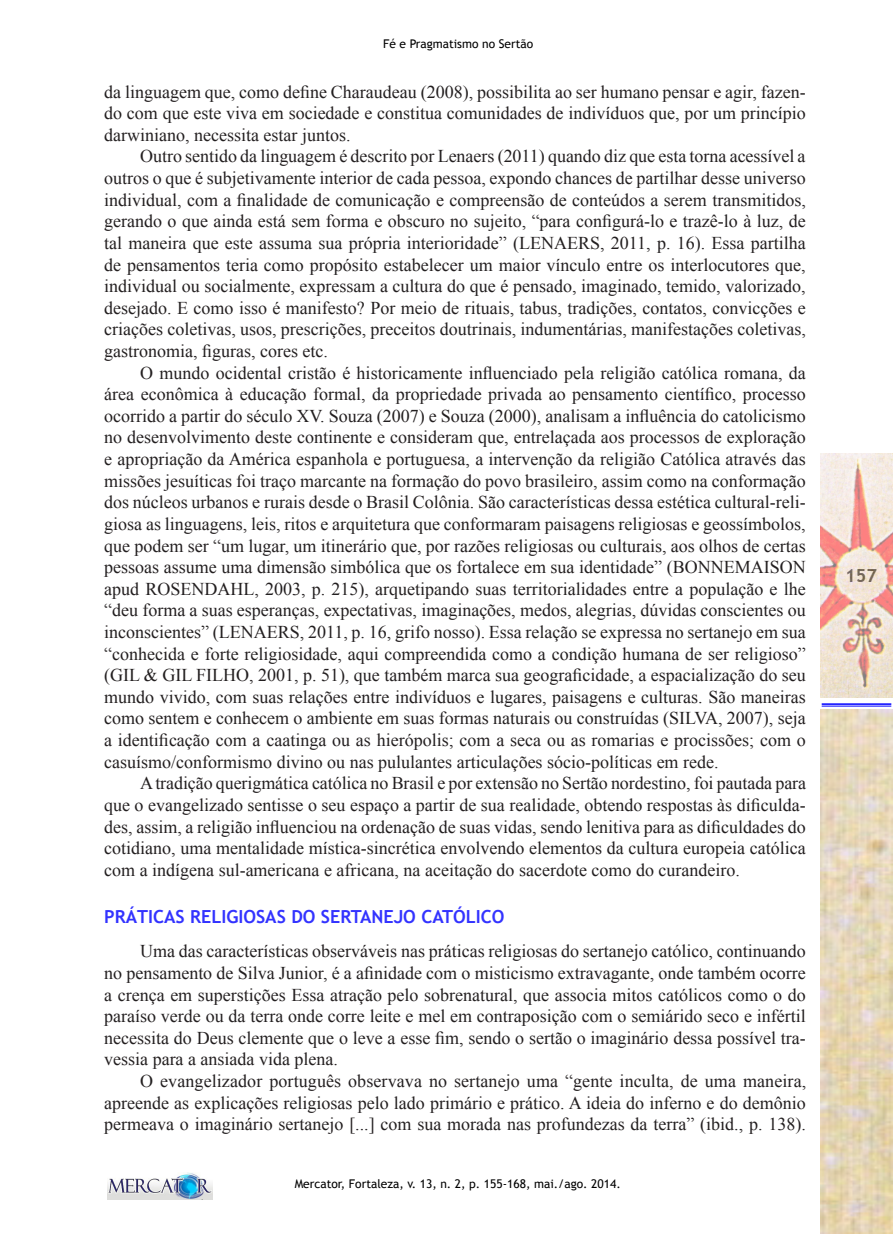
<style>
.page{position:relative;width:893px;height:1234px;background:#fff}
.page>*{position:absolute;margin:0;border:0;box-sizing:border-box;transform-origin:0 0}
.t1{font:18px/21.6px "Times New Roman";color:#231f20;text-align:justify}
.SUBTÍTULO_1{font:700 18px "Trebuchet MS";color:#33f}
.t2{font:700 18px "Trebuchet MS";color:#000}
.t3{font:12px "Trebuchet MS";color:#000}
</style>
<div class="page">
<img style="left:108px;top:1172px;width:105px;height:27px">
<img style="left:821px;top:453px;width:72px;height:244px">
<hr style="left:822px;top:703px;width:69px;height:1px;background:#00f">
<hr style="left:822px;top:705px;width:69px;height:1px;background:#00f">
<img style="left:821px;top:709px;width:72px;height:524px">
<p class="t3" style="left:383px;top:37px;width:152px">Fé e Pragmatismo no Sertão</p>
<p class="t1" style="left:104px;top:80px;width:703px">da linguagem que, como define Charaudeau (2008), possibilita ao ser humano pensar e agir, fazen&shy;do com que este viva em sociedade e constitua comunidades de indivíduos que, por um princípio darwiniano, necessita estar juntos.</p>
<p class="t1" style="left:104px;top:145px;width:703px;text-indent:36px">Outro sentido da linguagem é descrito por Lenaers (2011) quando diz que esta torna acessível a outros o que é subjetivamente interior de cada pessoa, expondo chances de partilhar desse universo individual, com a finalidade de comunicação e compreensão de conteúdos a serem transmitidos, gerando o que ainda está sem forma e obscuro no sujeito, “para configurá-lo e trazê-lo à luz, de tal maneira que este assuma sua própria interioridade” (LENAERS, 2011, p. 16). Essa partilha de pensamentos teria como propósito estabelecer um maior vínculo entre os interlocutores que, individual ou socialmente, expressam a cultura do que é pensado, imaginado, temido, valorizado, desejado. E como isso é manifesto? Por meio de rituais, tabus, tradições, contatos, convicções e criações coletivas, usos, prescrições, preceitos doutrinais, indumentárias, manifestações coletivas, gastronomia, figuras, cores etc.</p>
<p class="t1" style="left:104px;top:361px;width:703px;text-indent:36px">O mundo ocidental cristão é historicamente influenciado pela religião católica romana, da área econômica à educação formal, da propriedade privada ao pensamento científico, processo ocorrido a partir do século XV. Souza (2007) e Souza (2000), analisam a influência do catolicismo no desenvolvimento deste continente e consideram que, entrelaçada aos processos de exploração e apropriação da América espanhola e portuguesa, a intervenção da religião Católica através das missões jesuíticas foi traço marcante na formação do povo brasileiro, assim como na conformação dos núcleos urbanos e rurais desde o Brasil Colônia. São características dessa estética cultural-reli&shy;giosa as linguagens, leis, ritos e arquitetura que conformaram paisagens religiosas e geossímbolos, que podem ser “um lugar, um itinerário que, por razões religiosas ou culturais, aos olhos de certas pessoas assume uma dimensão simbólica que os fortalece em sua identidade” (BONNEMAISON apud ROSENDAHL, 2003, p. 215), arquetipando suas territorialidades entre a população e lhe “deu forma a suas esperanças, expectativas, imaginações, medos, alegrias, dúvidas conscientes ou inconscientes” (LENAERS, 2011, p. 16, grifo nosso). Essa relação se expressa no sertanejo em sua “conhecida e forte religiosidade, aqui compreendida como a condição humana de ser religioso” (GIL &amp; GIL FILHO, 2001, p. 51), que também marca sua geograficidade, a espacialização do seu mundo vivido, com suas relações entre indivíduos e lugares, paisagens e culturas. São maneiras como sentem e conhecem o ambiente em suas formas naturais ou construídas (SILVA, 2007), seja a identificação com a caatinga ou as hierópolis; com a seca ou as romarias e procissões; com o casuísmo/conformismo divino ou nas pululantes articulações sócio-políticas em rede.</p>
<p class="t1" style="left:104px;top:772px;width:703px;text-indent:36px">A tradição querigmática católica no Brasil e por extensão no Sertão nordestino, foi pautada para que o evangelizado sentisse o seu espaço a partir de sua realidade, obtendo respostas às dificulda&shy;des, assim, a religião influenciou na ordenação de suas vidas, sendo lenitiva para as dificuldades do cotidiano, uma mentalidade mística-sincrética envolvendo elementos da cultura europeia católica com a indígena sul-americana e africana, na aceitação do sacerdote como do curandeiro.</p>
<p class="SUBTÍTULO_1" style="left:104px;top:905px;width:402px">PRÁTICAS RELIGIOSAS DO SERTANEJO CATÓLICO</p>
<p class="t1" style="left:104px;top:939px;width:703px;text-indent:36px">Uma das características observáveis nas práticas religiosas do sertanejo católico, continuando no pensamento de Silva Junior, é a afinidade com o misticismo extravagante, onde também ocorre a crença em superstições Essa atração pelo sobrenatural, que associa mitos católicos como o do paraíso verde ou da terra onde corre leite e mel em contraposição com o semiárido seco e infértil necessita do Deus clemente que o leve a esse fim, sendo o sertão o imaginário dessa possível tra&shy;vessia para a ansiada vida plena.</p>
<p class="t1" style="left:104px;top:1069px;width:704px;text-indent:36px">O evangelizador português observava no sertanejo uma “gente inculta, de uma maneira, apreende as explicações religiosas pelo lado primário e prático. A ideia do inferno e do demônio permeava o imaginário sertanejo [...] com sua morada nas profundezas da terra” (ibid., p. 138).</p>
<p class="t3" style="left:295px;top:1176px;width:328px">Mercator, Fortaleza, v. 13, n. 2, p. 155-168, mai./ago. 2014.</p>
<p class="t2" style="left:845px;top:564px;width:33px">157</p>
</div>
